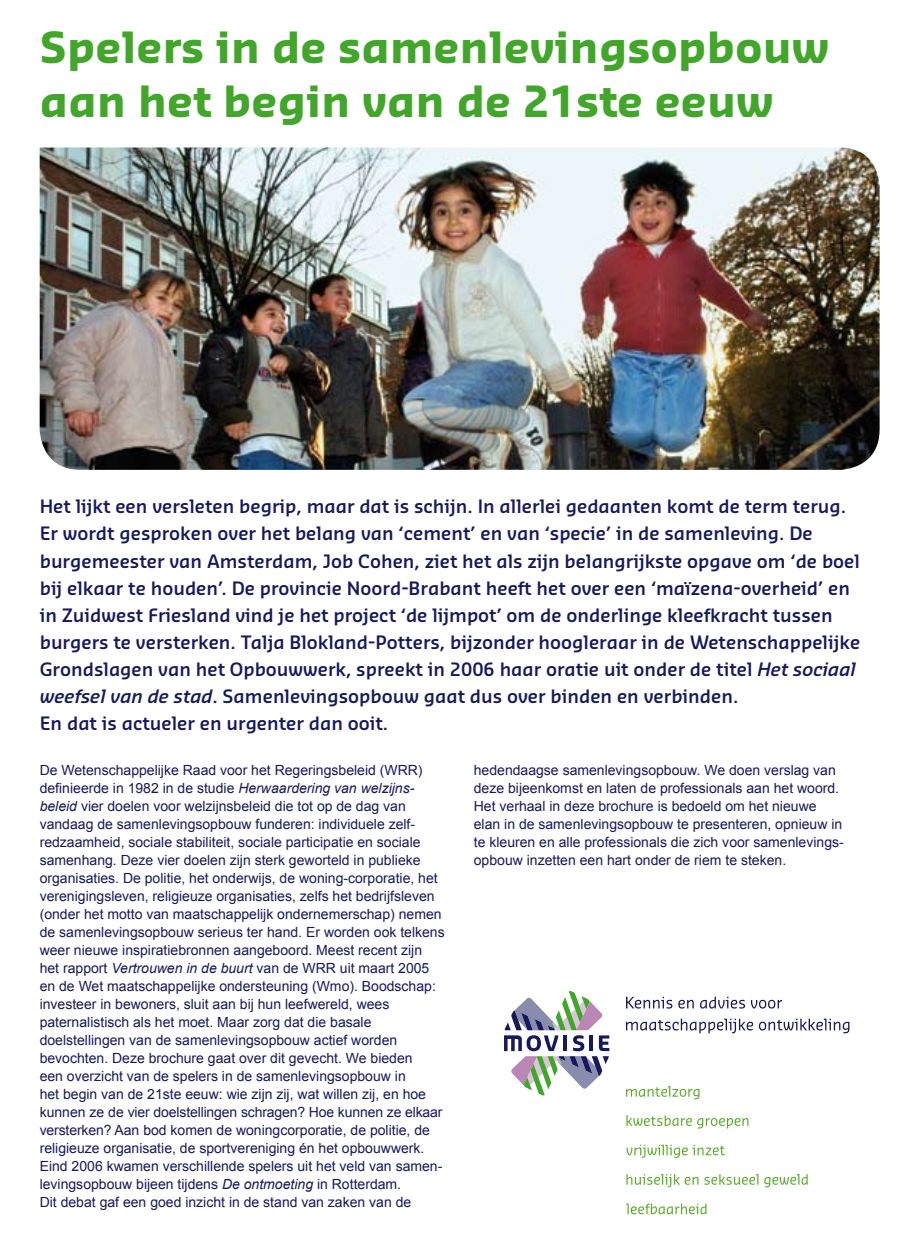
<style>
.page{position:relative;width:908px;height:1248px;background:#fff}
.page>*{position:absolute;margin:0;border:0;box-sizing:border-box;transform-origin:0 0}
.t1{font:700 42px/54px "Sansa";letter-spacing:.01em;color:#42a62a}
.t2{font:600 18px/27px "Sansa";color:#16195c}
.t3{font:14px/18px "Arial";color:#16195c}
.s1{font-style:italic}
</style>
<div class="page">
<svg style="left:626px;top:996px;width:46px;height:12px"></svg>
<svg style="left:678px;top:999px;width:15px;height:9px"></svg>
<svg style="left:700px;top:996px;width:44px;height:12px"></svg>
<svg style="left:750px;top:999px;width:31px;height:9px"></svg>
<svg style="left:626px;top:1115px;width:122px;height:13px"></svg>
<svg style="left:626px;top:1144px;width:98px;height:13px"></svg>
<svg style="left:626px;top:1174px;width:181px;height:13px"></svg>
<svg style="left:626px;top:1086px;width:73px;height:13px"></svg>
<svg style="left:626px;top:1203px;width:80px;height:11px"></svg>
<svg style="left:626px;top:1018px;width:126px;height:15px"></svg>
<svg style="left:758px;top:1018px;width:91px;height:15px"></svg>
<svg style="left:504px;top:991px;width:105px;height:104px"></svg>
<img style="left:40px;top:147px;width:839px;height:323px">
<h1 class="t1" style="left:40px;top:19px;width:790px">Spelers in de samenlevingsopbouw aan het begin van de 21ste eeuw</h1>
<p class="t2" style="left:40px;top:492px;width:821px">Het lijkt een versleten begrip, maar dat is schijn. In allerlei gedaanten komt de term terug.<br>Er wordt gesproken over het belang van ‘cement’ en van ‘specie’ in de samenleving. De burgemeester van Amsterdam, Job Cohen, ziet het als zijn belangrijkste opgave om ‘de boel bij elkaar te houden’. De provincie Noord-Brabant heeft het over een ‘maïzena-overheid’ en in Zuidwest Friesland vind je het project ‘de lijmpot’ om de onderlinge kleefkracht tussen burgers te versterken. Talja Blokland-Potters, bijzonder hoogleraar in de Wetenschappelijke Grondslagen van het Opbouwwerk, spreekt in 2006 haar oratie uit onder de titel <span class="s1">Het sociaal weefsel van de stad</span>. Samenlevingsopbouw gaat dus over binden en verbinden.<br>En dat is actueler en urgenter dan ooit.</p>
<p class="t3" style="left:40px;top:760px;width:406px">De Wetenschappelijke Raad voor het Regeringsbeleid (WRR) definieerde in 1982 in de studie <span class="s1">Herwaardering van welzijns&shy;beleid</span> vier doelen voor welzijnsbeleid die tot op de dag van vandaag de samenlevingsopbouw funderen: individuele zelf&shy;redzaamheid, sociale stabiliteit, sociale participatie en sociale samenhang. Deze vier doelen zijn sterk geworteld in publieke organisaties. De politie, het onderwijs, de woning-corporatie, het verenigingsleven, religieuze organisaties, zelfs het bedrijfsleven (onder het motto van maatschappelijk ondernemerschap) nemen de samenlevingsopbouw serieus ter hand. Er worden ook telkens weer nieuwe inspiratiebronnen aangeboord. Meest recent zijn het rapport <span class="s1">Vertrouwen in de buurt</span> van de WRR uit maart 2005 en de Wet maatschappelijke ondersteuning (Wmo). Boodschap: investeer in bewoners, sluit aan bij hun leefwereld, wees paternalistisch als het moet. Maar zorg dat die basale doelstellingen van de samenlevingsopbouw actief worden bevochten. Deze brochure gaat over dit gevecht. We bieden<br>een overzicht van de spelers in de samenlevingsopbouw in<br>het begin van de 21ste eeuw: wie zijn zij, wat willen zij, en hoe kunnen ze de vier doelstellingen schragen? Hoe kunnen ze elkaar versterken? Aan bod komen de woningcorporatie, de politie, de religieuze organisatie, de sportvereniging én het opbouwwerk.<br>Eind 2006 kwamen verschillende spelers uit het veld van samen&shy;levingsopbouw bijeen tijdens <span class="s1">De ontmoeting</span> in Rotterdam.<br>Dit debat gaf een goed inzicht in de stand van zaken van de</p>
<p class="t3" style="left:473px;top:760px;width:371px">hedendaagse samenlevingsopbouw. We doen verslag van deze bijeenkomst en laten de professionals aan het woord.<br>Het verhaal in deze brochure is bedoeld om het nieuwe elan in de samenlevingsopbouw te presenteren, opnieuw in te kleuren en alle professionals die zich voor samenlevings&shy;opbouw inzetten een hart onder de riem te steken.</p>
</div>
